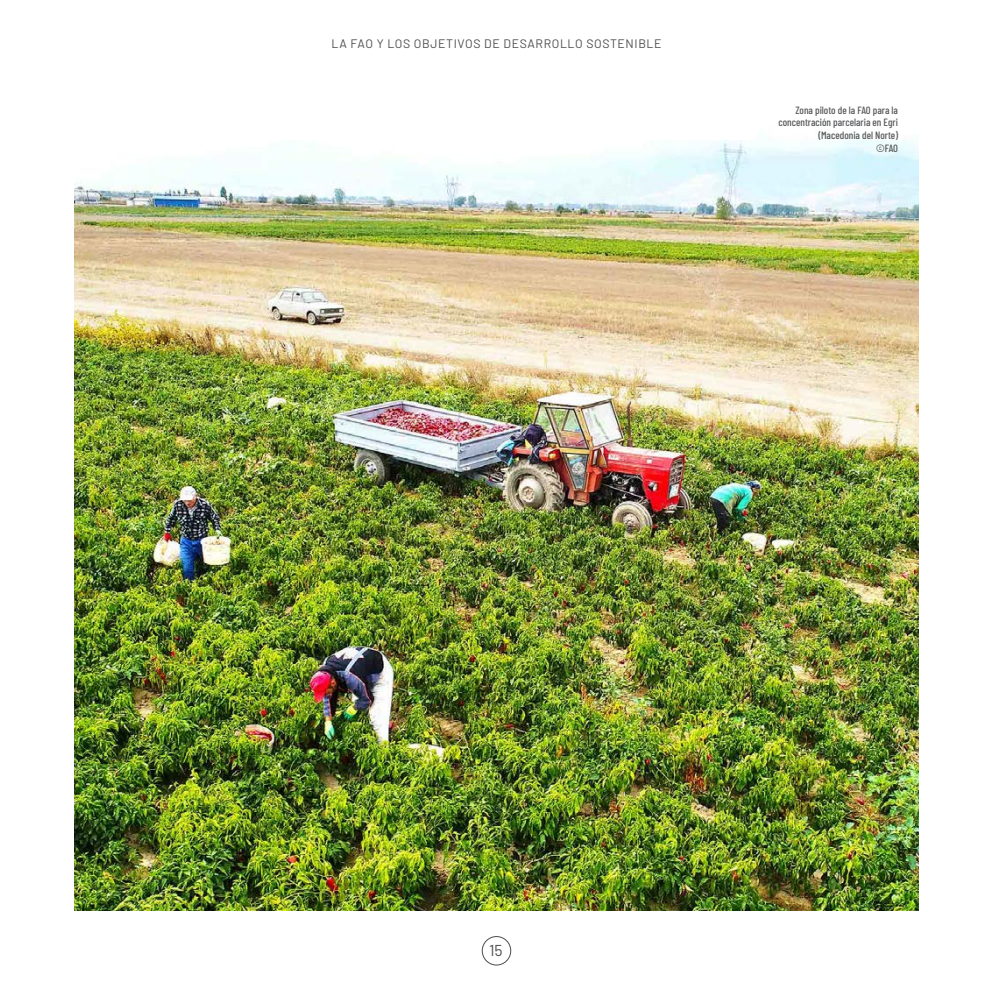
<style>
.page{position:relative;width:993px;height:993px;background:#fff}
.page>*{position:absolute;margin:0;border:0;box-sizing:border-box;transform-origin:0 0}
.t1{font:15.75px "Barlow";color:#4d4d4f}
.t2{font:12.25px "Barlow";letter-spacing:.05em;color:#4d4d4f}
.t3{font:500 10.5px/12.6px "Barlow Condensed";color:#58595b;text-align:right}
</style>
<div class="page">
<img style="left:74px;top:138px;width:844px;height:772px">
<div style="left:481px;top:935px;width:30px;height:30px;border:1px solid #4d4d4f;border-radius:50%"></div>
<p class="t2" style="left:331px;top:35px;width:331px">LA FAO Y LOS OBJETIVOS DE DESARROLLO SOSTENIBLE</p>
<p class="t3" style="left:778px;top:103px;width:121px">Zona piloto de la FAO para la concentración parcelaria en Egri (Macedonia del Norte)<br>©FAO</p>
<h1 class="t1" style="left:489px;top:938px;width:15px">15</h1>
</div>
